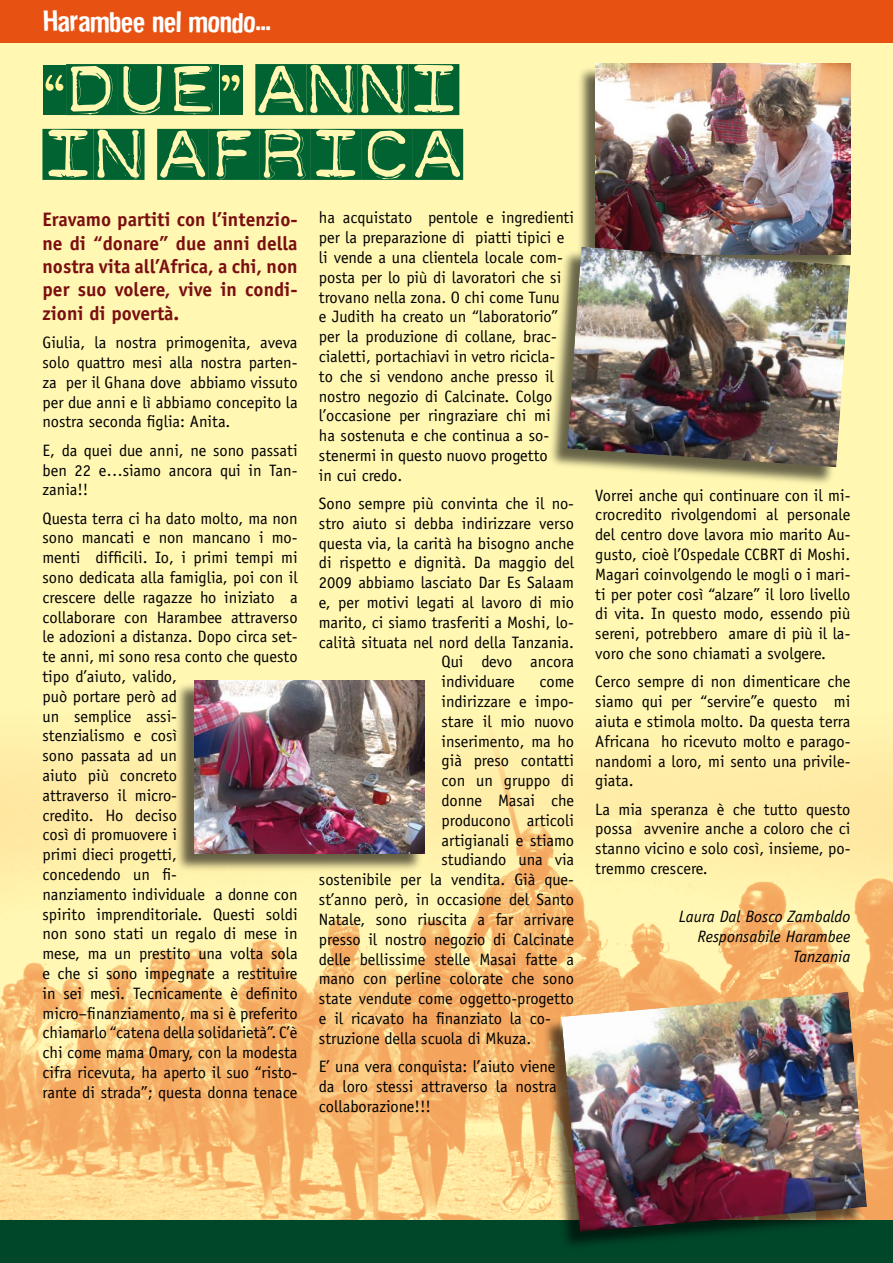
<style>
.page{position:relative;width:893px;height:1263px;background:#fff7b2}
.page>*{position:absolute;margin:0;border:0;box-sizing:border-box;transform-origin:0 0}
.t1{font:54px/64.8px "Dymo Font Invers";color:#006331}
.t2{font:27px "Dirtyhouse";color:#fff}
.t3{font:700 19.5px/23.4px "Officina Sans";color:#7b0e11;text-align:justify}
.t4{font:16.5px/19.8px "Officina Sans";color:#000;text-align:justify}
.t5{font:italic 16.5px/19.8px "Officina Sans";color:#000;text-align:right}
.s1{font-family:"American Typewriter";color:#fff59a}
</style>
<div class="page">
<img style="left:0;top:730px;width:893px;height:490px">
<div style="left:0;top:1220px;width:893px;height:43px;background:#004629"></div>
<div style="left:0;top:0;width:893px;height:43px;background:#e75112"></div>
<div style="left:576px;top:65px;width:273px;height:210px;background:#000;opacity:.6"></div>
<img style="left:596px;top:64px;width:254px;height:183px">
<div style="left:542px;top:993px;width:324px;height:259px;background:#000;opacity:.6"></div>
<img style="left:561px;top:992px;width:306px;height:240px">
<div style="left:175px;top:682px;width:248px;height:192px;background:#000;opacity:.6"></div>
<img style="left:194px;top:680px;width:231px;height:173px">
<div style="left:43px;top:65px;width:23px;height:49px;background:#006331"></div>
<div style="left:220px;top:65px;width:23px;height:50px;background:#006331"></div>
<div style="left:548px;top:248px;width:301px;height:239px;background:#000;opacity:.6"></div>
<img style="left:567px;top:247px;width:283px;height:220px">
<h2 class="t2" style="left:43px;top:3px;width:230px">Harambee nel mondo...</h2>
<h1 class="t1" style="left:43px;top:62px;width:422px"><span class="s1">“</span>DUE<span class="s1">”</span> ANNI<br>IN AFRICA</h1>
<p class="t3" style="left:43px;top:208px;width:257px">Eravamo partiti con l’intenzio&shy;ne di “donare” due anni della nostra vita all’Africa, a chi, non per suo volere, vive in condi&shy;zioni di povertà.</p>
<p class="t4" style="left:43px;top:333px;width:257px">Giulia, la nostra primogenita, aveva solo quattro mesi alla nostra parten&shy;za per il Ghana dove abbiamo vissuto per due anni e lì abbiamo concepito la nostra seconda figlia: Anita.</p>
<p class="t4" style="left:43px;top:440px;width:257px">E, da quei due anni, ne sono passati ben 22 e…siamo ancora qui in Tan&shy;zania!!</p>
<p class="t4" style="left:43px;top:508px;width:257px;text-align:left">Questa terra ci ha dato molto, ma non sono mancati e non mancano i mo&shy;menti difficili. Io, i primi tempi mi sono dedicata alla famiglia, poi con il crescere delle ragazze ho iniziato a collaborare con Harambee attraverso le adozioni a distanza. Dopo circa set&shy;te anni, mi sono resa conto che questo tipo d’aiuto, valido,<br>può portare però ad<br>un semplice assi-<br>stenzialismo e così<br>sono passata ad un<br>aiuto più concreto<br>attraverso il micro-<br>credito. Ho deciso<br>così di promuovere i<br>primi dieci progetti,<br>concedendo un fi-<br>nanziamento individuale a donne con spirito imprenditoriale. Questi soldi non sono stati un regalo di mese in mese, ma un prestito una volta sola e che si sono impegnate a restituire in sei mesi. Tecnicamente è definito micro–finanziamento, ma si è preferito chiamarlo “catena della solidarietà”. C’è chi come mama Omary, con la modesta cifra ricevuta, ha aperto il suo “risto&shy;rante di strada”; questa donna tenace</p>
<p class="t4" style="left:319px;top:208px;width:257px;text-align:left">ha acquistato pentole e ingredienti per la preparazione di piatti tipici e li vende a una clientela locale com&shy;posta per lo più di lavoratori che si trovano nella zona. O chi come Tunu<br>e Judith ha creato un “laboratorio” per la produzione di collane, brac&shy;cialetti, portachiavi in vetro ricicla-<br>to che si vendono anche presso il nostro negozio di Calcinate. Colgo l’occasione per ringraziare chi mi<br>ha sostenuta e che continua a so&shy;stenermi in questo nuovo progetto<br>in cui credo.</p>
<p class="t4" style="left:319px;top:494px;width:257px">Sono sempre più convinta che il no-</p>
<p class="t4" style="left:319px;top:513px;width:257px">stro aiuto si debba indirizzare verso</p>
<p class="t4" style="left:319px;top:533px;width:257px">questa via, la carità ha bisogno anche</p>
<p class="t4" style="left:319px;top:553px;width:257px">di rispetto e dignità. Da maggio del</p>
<p class="t4" style="left:319px;top:573px;width:257px">2009 abbiamo lasciato Dar Es Salaam</p>
<p class="t4" style="left:319px;top:593px;width:257px">e, per motivi legati al lavoro di mio</p>
<p class="t4" style="left:319px;top:612px;width:257px">marito, ci siamo trasferiti a Moshi, lo-</p>
<p class="t4" style="left:319px;top:632px;width:257px">calità situata nel nord della Tanzania.</p>
<p class="t4" style="left:442px;top:652px;width:134px">Qui devo ancora</p>
<p class="t4" style="left:442px;top:672px;width:75px">individuare</p>
<p class="t4" style="left:539px;top:672px;width:36px">come</p>
<p class="t4" style="left:442px;top:692px;width:134px">indirizzare e impo-</p>
<p class="t4" style="left:442px;top:711px;width:134px">stare il mio nuovo</p>
<p class="t4" style="left:442px;top:731px;width:134px">inserimento, ma ho</p>
<p class="t4" style="left:442px;top:751px;width:134px">già preso contatti</p>
<p class="t4" style="left:442px;top:771px;width:134px">con un gruppo di</p>
<p class="t4" style="left:442px;top:791px;width:134px">donne Masai che</p>
<p class="t4" style="left:442px;top:810px;width:134px">producono articoli</p>
<p class="t4" style="left:442px;top:830px;width:134px">artigianali e stiamo</p>
<p class="t4" style="left:442px;top:850px;width:134px">studiando una via</p>
<p class="t4" style="left:319px;top:870px;width:257px">sostenibile per la vendita. Già que-</p>
<p class="t4" style="left:319px;top:890px;width:257px">st’anno però, in occasione del Santo</p>
<p class="t4" style="left:319px;top:909px;width:257px">Natale, sono riuscita a far arrivare</p>
<p class="t4" style="left:319px;top:929px;width:257px">presso il nostro negozio di Calcinate</p>
<p class="t4" style="left:319px;top:949px;width:257px">delle bellissime stelle Masai fatte a</p>
<p class="t4" style="left:319px;top:969px;width:257px">mano con perline colorate che sono</p>
<p class="t4" style="left:319px;top:989px;width:257px">state vendute come oggetto-progetto</p>
<p class="t4" style="left:319px;top:1008px;width:233px">e il ricavato ha finanziato la co-</p>
<p class="t4" style="left:319px;top:1028px;width:214px">struzione della scuola di Mkuza.</p>
<p class="t4" style="left:319px;top:1056px;width:239px">E’ una vera conquista: l’aiuto viene da loro stessi attraverso la nostra collaborazione!!!</p>
<p class="t4" style="left:595px;top:485px;width:257px">Vorrei anche qui continuare con il mi&shy;crocredito rivolgendomi al personale del centro dove lavora mio marito Au&shy;gusto, cioè l’Ospedale CCBRT di Moshi.<br>Magari coinvolgendo le mogli o i mari&shy;ti per poter così “alzare” il loro livello di vita. In questo modo, essendo più sereni, potrebbero amare di più il la&shy;voro che sono chiamati a svolgere.</p>
<p class="t4" style="left:595px;top:672px;width:257px">Cerco sempre di non dimenticare che siamo qui per “servire”e questo mi aiuta e stimola molto. Da questa terra Africana ho ricevuto molto e parago&shy;nandomi a loro, mi sento una privile&shy;giata.</p>
<p class="t4" style="left:595px;top:799px;width:257px">La mia speranza è che tutto questo possa avvenire anche a coloro che ci stanno vicino e solo così, insieme, po&shy;tremmo crescere.</p>
<p class="t5" style="left:679px;top:907px;width:173px">Laura Dal Bosco Zambaldo<br>Responsabile Harambee<br>Tanzania</p>
</div>
